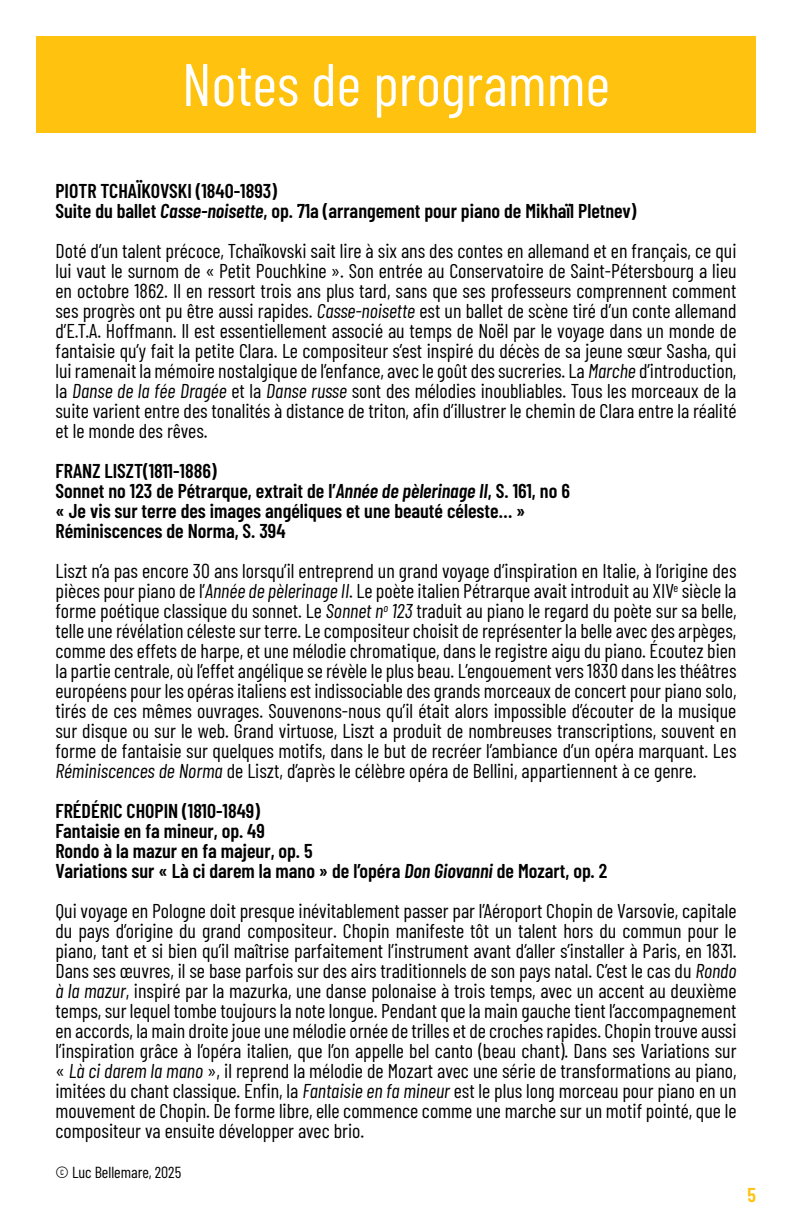
<style>
.page{position:relative;width:792px;height:1224px;background:#fff}
.page>*{position:absolute;margin:0;border:0;box-sizing:border-box;transform-origin:0 0}
.t1{font:60px "Barlow Condensed";color:#fff}
.t2{font:20px/20px "Barlow Condensed";color:#000;text-align:justify}
.t3{font:600 20px/20px "Barlow Condensed";color:#000}
.t4{font:600 20px "Barlow Condensed";color:#ffc20e}
.t5{font:16px "Barlow Condensed";color:#000}
.s1{font-style:italic}
</style>
<div class="page">
<div style="left:36px;top:36px;width:720px;height:96px;background:#ffc20e"></div>
<h1 class="t1" style="left:182px;top:42px;width:430px">Notes de programme</h1>
<p class="t3" style="left:55px;top:180px;width:582px">PIOTR TCHAÏKOVSKI (1840-1893)<br>Suite du ballet <span class="s1">Casse-noisette</span>, op. 71a (arrangement pour piano de Mikhaïl Pletnev)</p>
<p class="t2" style="left:55px;top:240px;width:683px">Doté d’un talent précoce, Tchaïkovski sait lire à six ans des contes en allemand et en français, ce qui lui vaut le surnom de « Petit Pouchkine ». Son entrée au Conservatoire de Saint-Pétersbourg a lieu en octobre 1862. Il en ressort trois ans plus tard, sans que ses professeurs comprennent comment ses progrès ont pu être aussi rapides. <span class="s1">Casse-noisette</span> est un ballet de scène tiré d’un conte allemand d’E.T.A. Hoffmann. Il est essentiellement associé au temps de Noël par le voyage dans un monde de fantaisie qu’y fait la petite Clara. Le compositeur s’est inspiré du décès de sa jeune sœur Sasha, qui lui ramenait la mémoire nostalgique de l’enfance, avec le goût des sucreries. La <span class="s1">Marche</span> d’introduction, la <span class="s1">Danse de la fée Dragée</span> et la <span class="s1">Danse russe</span> sont des mélodies inoubliables. Tous les morceaux de la suite varient entre des tonalités à distance de triton, afin d’illustrer le chemin de Clara entre la réalité et le monde des rêves.</p>
<p class="t3" style="left:55px;top:460px;width:516px">FRANZ LISZT(1811-1886)<br>Sonnet no 123 de Pétrarque, extrait de l’<span class="s1">Année de pèlerinage II</span>, S. 161, no 6 « Je vis sur terre des images angéliques et une beauté céleste… » Réminiscences de Norma, S. 394</p>
<p class="t2" style="left:55px;top:560px;width:683px">Liszt n’a pas encore 30 ans lorsqu’il entreprend un grand voyage d’inspiration en Italie, à l’origine des pièces pour piano de l’<span class="s1">Année de pèlerinage II</span>. Le poète italien Pétrarque avait introduit au XIV<sup>e</sup> siècle la forme poétique classique du sonnet. Le <span class="s1">Sonnet n</span><sup>o</sup> <span class="s1">123</span> traduit au piano le regard du poète sur sa belle, telle une révélation céleste sur terre. Le compositeur choisit de représenter la belle avec des arpèges, comme des effets de harpe, et une mélodie chromatique, dans le registre aigu du piano. Écoutez bien la partie centrale, où l’effet angélique se révèle le plus beau. L’engouement vers 1830 dans les théâtres européens pour les opéras italiens est indissociable des grands morceaux de concert pour piano solo, tirés de ces mêmes ouvrages. Souvenons-nous qu’il était alors impossible d’écouter de la musique sur disque ou sur le web. Grand virtuose, Liszt a produit de nombreuses transcriptions, souvent en forme de fantaisie sur quelques motifs, dans le but de recréer l’ambiance d’un opéra marquant. Les <span class="s1">Réminiscences de Norma</span> de Liszt, d’après le célèbre opéra de Bellini, appartiennent à ce genre.</p>
<p class="t3" style="left:55px;top:800px;width:553px">FRÉDÉRIC CHOPIN (1810-1849)<br>Fantaisie en fa mineur, op. 49<br>Rondo à la mazur en fa majeur, op. 5<br>Variations sur « Là ci darem la mano » de l’opéra <span class="s1">Don Giovanni</span> de Mozart, op. 2</p>
<p class="t2" style="left:55px;top:900px;width:683px">Qui voyage en Pologne doit presque inévitablement passer par l’Aéroport Chopin de Varsovie, capitale du pays d’origine du grand compositeur. Chopin manifeste tôt un talent hors du commun pour le piano, tant et si bien qu’il maîtrise parfaitement l’instrument avant d’aller s’installer à Paris, en 1831.<br>Dans ses œuvres, il se base parfois sur des airs traditionnels de son pays natal. C’est le cas du <span class="s1">Rondo à la mazur</span>, inspiré par la mazurka, une danse polonaise à trois temps, avec un accent au deuxième temps, sur lequel tombe toujours la note longue. Pendant que la main gauche tient l’accompagnement en accords, la main droite joue une mélodie ornée de trilles et de croches rapides. Chopin trouve aussi l’inspiration grâce à l’opéra italien, que l’on appelle bel canto (beau chant). Dans ses Variations sur « <span class="s1">Là ci darem la mano</span> », il reprend la mélodie de Mozart avec une série de transformations au piano, imitées du chant classique. Enfin, la <span class="s1">Fantaisie en fa mineur</span> est le plus long morceau pour piano en un mouvement de Chopin. De forme libre, elle commence comme une marche sur un motif pointé, que le compositeur va ensuite développer avec brio.</p>
<p class="t5" style="left:55px;top:1161px;width:127px">© Luc Bellemare, 2025</p>
<p class="t4" style="left:747px;top:1181px;width:10px">5</p>
</div>
